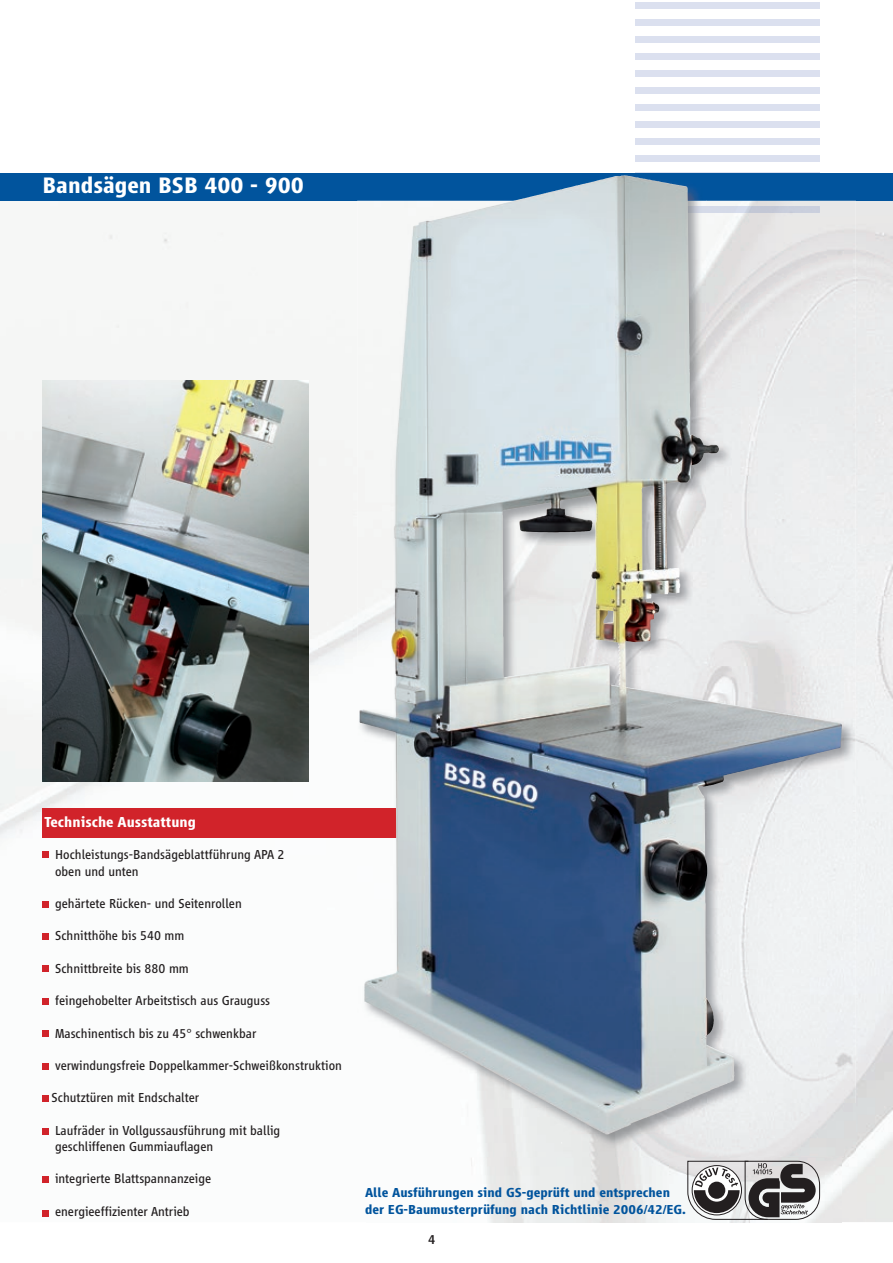
<style>
.page{position:relative;width:893px;height:1263px;background:#fff}
.page>*{position:absolute;margin:0;border:0;box-sizing:border-box;transform-origin:0 0}
.t1{font:700 23.25px "Vialog";color:#fff}
.t2{font:700 15px "Vialog";color:#fff}
.t3{font:13.5px/16.2px "Vialog";color:#231f20}
.t4{font:700 13.5px/16.2px "Vialog";color:#01549d}
.t5{font:500 13.5px "Vialog";color:#231f20}
</style>
<div class="page">
<img style="left:0;top:200px;width:357px;height:1017px">
<img style="left:842px;top:200px;width:51px;height:1022px">
<div style="left:0;top:173px;width:893px;height:27px;background:#01549d"></div>
<div style="left:636px;top:2px;width:184px;height:6px;background:#dbe0ef"></div>
<div style="left:636px;top:19px;width:184px;height:6px;background:#dbe0ef"></div>
<div style="left:636px;top:36px;width:184px;height:6px;background:#dbe0ef"></div>
<div style="left:636px;top:53px;width:184px;height:6px;background:#dbe0ef"></div>
<div style="left:636px;top:70px;width:184px;height:6px;background:#dbe0ef"></div>
<div style="left:636px;top:87px;width:184px;height:6px;background:#dbe0ef"></div>
<div style="left:636px;top:104px;width:184px;height:6px;background:#dbe0ef"></div>
<div style="left:636px;top:121px;width:184px;height:6px;background:#dbe0ef"></div>
<div style="left:636px;top:139px;width:184px;height:6px;background:#dbe0ef"></div>
<div style="left:636px;top:156px;width:184px;height:6px;background:#dbe0ef"></div>
<img style="left:43px;top:381px;width:266px;height:400px">
<div style="left:43px;top:808px;width:382px;height:29px;background:#d1232a"></div>
<svg style="left:687px;top:1161px;width:133px;height:59px"></svg>
<svg style="left:43px;top:852px;width:6px;height:6px"></svg>
<div style="left:43px;top:901px;width:6px;height:7px;background:#d1232a"></div>
<svg style="left:43px;top:933px;width:6px;height:6px"></svg>
<svg style="left:43px;top:965px;width:6px;height:6px"></svg>
<svg style="left:43px;top:998px;width:6px;height:6px"></svg>
<svg style="left:43px;top:1030px;width:6px;height:6px"></svg>
<svg style="left:43px;top:1063px;width:6px;height:6px"></svg>
<div style="left:43px;top:1095px;width:6px;height:7px;background:#d1232a"></div>
<div style="left:43px;top:1128px;width:6px;height:7px;background:#d1232a"></div>
<svg style="left:43px;top:1176px;width:6px;height:6px"></svg>
<svg style="left:43px;top:1210px;width:6px;height:6px"></svg>
<img style="left:357px;top:175px;width:499px;height:981px">
<img style="left:636px;top:175px;width:184px;height:4px">
<img style="left:636px;top:207px;width:184px;height:6px">
<img style="left:357px;top:808px;width:68px;height:29px">
<img style="left:436px;top:175px;width:188px;height:44px">
<h1 class="t1" style="left:43px;top:173px;width:263px">Bandsägen BSB 400 - 900</h1>
<p class="t2" style="left:45px;top:814px;width:153px">Technische Ausstattung</p>
<p class="t3" style="left:55px;top:847px;width:231px">Hochleistungs-Bandsägeblattführung APA 2 oben und unten</p>
<p class="t3" style="left:55px;top:895px;width:188px">gehärtete Rücken- und Seitenrollen</p>
<p class="t3" style="left:55px;top:928px;width:131px">Schnitthöhe bis 540 mm</p>
<p class="t3" style="left:55px;top:960px;width:135px">Schnittbreite bis 880 mm</p>
<p class="t3" style="left:55px;top:992px;width:217px">feingehobelter Arbeitstisch aus Grauguss</p>
<p class="t3" style="left:55px;top:1025px;width:203px">Maschinentisch bis zu 45° schwenkbar</p>
<p class="t3" style="left:55px;top:1057px;width:288px">verwindungsfreie Doppelkammer-Schweißkonstruktion</p>
<p class="t3" style="left:52px;top:1090px;width:149px">Schutztüren mit Endschalter</p>
<p class="t3" style="left:55px;top:1122px;width:227px">Laufräder in Vollgussausführung mit ballig geschliffenen Gummiauflagen</p>
<p class="t3" style="left:55px;top:1171px;width:158px">integrierte Blattspannanzeige</p>
<p class="t3" style="left:55px;top:1203px;width:136px">energieeffizienter Antrieb</p>
<p class="t4" style="left:365px;top:1185px;width:322px">Alle Ausführungen sind GS-geprüft und entsprechen der EG-Baumusterprüfung nach Richtlinie 2006/42/EG.</p>
<p class="t5" style="left:428px;top:1232px;width:9px">4</p>
</div>
